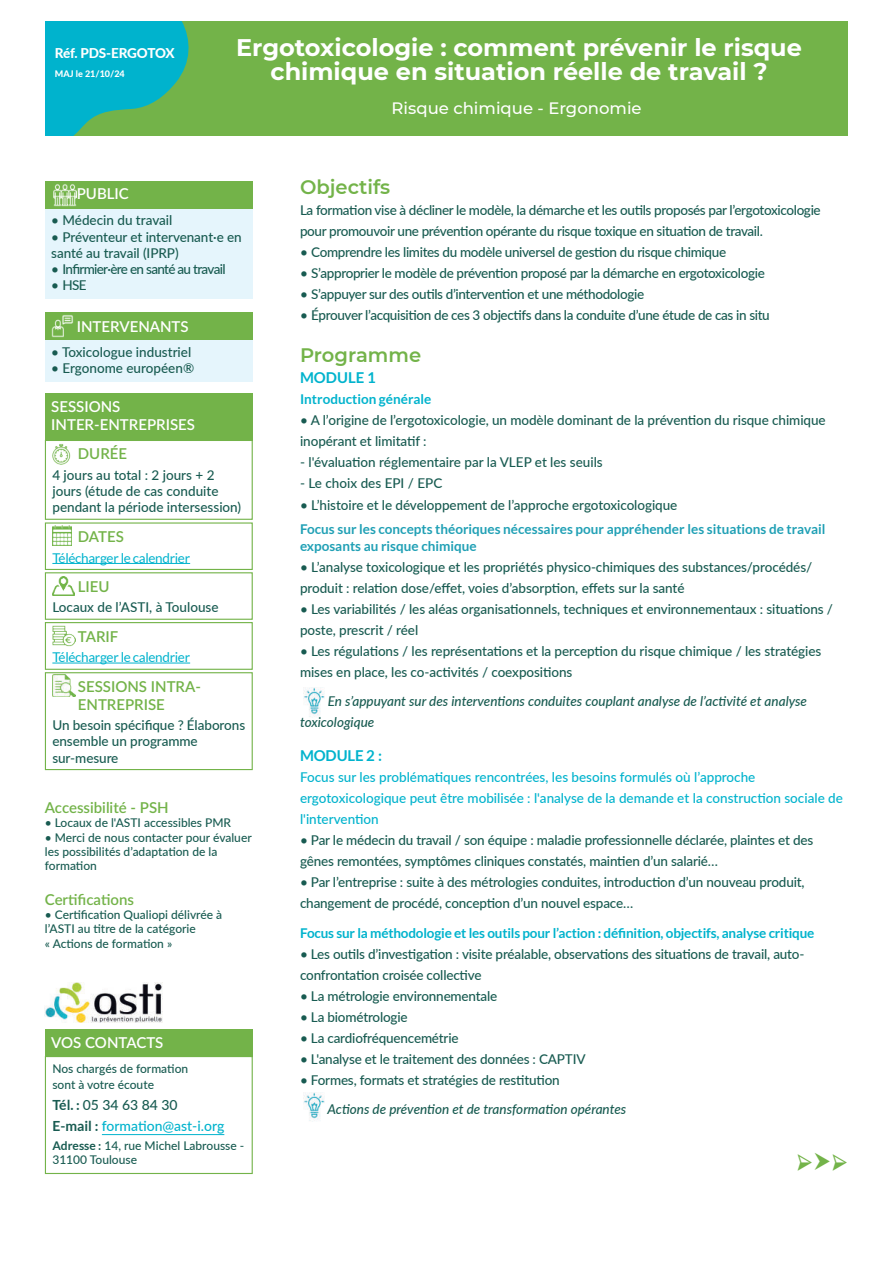
<style>
.page{position:relative;width:893px;height:1263px;background:#fff}
.page>*{position:absolute;margin:0;border:0;box-sizing:border-box;transform-origin:0 0}
.t1{font:28.5px "Minion Pro";color:#73b349}
.t2{font:700 24px/24px "Montserrat";color:#fff;text-align:center}
.t3{font:600 19.5px "Montserrat";color:#73b349}
.t4{font:500 16.5px "Montserrat";color:#fff}
.t5{font:600 15px/18px "Lato";color:#73b349}
.t6{font:600 15px/18px "Lato";color:#fff}
.t7{font:700 15px "Lato";letter-spacing:-.005em;color:#00b3cd}
.t8{font:500 13.95px/21px "Lato";color:#00b3cd}
.t9{font:500 13.5px/21px "Lato";letter-spacing:-.015em;color:#185b51}
.t10{font:500 13.5px/21px "Lato";color:#00b3cd}
.t11{font:italic 500 13.5px/21px "Lato";color:#185b51}
.t12{font:700 13.5px "Lato";letter-spacing:-.015em;color:#00b3cd}
.t13{font:700 13.5px/16.5px "Lato";color:#20a0b5}
.t14{font:13.5px "Lato";letter-spacing:-.025em;color:#00b3cd}
.t15{font:500 13.5px "Lato";letter-spacing:-.05em;color:#185b51}
.t16{font:800 13.5px "Lato";letter-spacing:-.02em;color:#fff}
.t17{font:500 12px/14.4px "Lato";color:#185b51}
.t18{font:800 9px "Lato";color:#fff}
.s1{font-weight:700;color:#185b51}
.s2{color:#185b51}
.s3{font-weight:700}
</style>
<div class="page">
<div style="left:21px;top:21px;width:827px;height:115px;background:#73b349"></div>
<svg style="left:45px;top:21px;width:144px;height:115px"></svg>
<div style="left:0;top:0;width:45px;height:238px;background:#fff"></div>
<div style="left:45px;top:312px;width:208px;height:28px;background:#73b349"></div>
<div style="left:45px;top:340px;width:208px;height:42px;background:#e5f5fc"></div>
<img style="left:51px;top:315px;width:22px;height:22px">
<img style="left:303px;top:688px;width:22px;height:29px">
<img style="left:303px;top:1092px;width:22px;height:30px">
<div style="left:45px;top:440px;width:208px;height:80px;border:1px solid #73b349"></div>
<img style="left:52px;top:444px;width:19px;height:20px">
<div style="left:45px;top:393px;width:208px;height:47px;background:#73b349"></div>
<div style="left:45px;top:208px;width:208px;height:91px;background:#e5f5fc"></div>
<div style="left:45px;top:181px;width:208px;height:27px;background:#73b349"></div>
<img style="left:53px;top:184px;width:23px;height:22px">
<hr style="left:52px;top:663px;width:138px;height:1px;background:#00b3cd">
<div style="left:45px;top:622px;width:208px;height:48px;border:1px solid #73b349"></div>
<hr style="left:52px;top:563px;width:138px;height:1px;background:#00b3cd">
<div style="left:45px;top:522px;width:208px;height:48px;border:1px solid #73b349"></div>
<div style="left:45px;top:572px;width:208px;height:48px;border:1px solid #73b349"></div>
<img style="left:53px;top:625px;width:23px;height:22px">
<img style="left:52px;top:576px;width:23px;height:19px">
<div style="left:45px;top:672px;width:208px;height:98px;border:1px solid #73b349"></div>
<img style="left:53px;top:674px;width:23px;height:23px">
<img style="left:53px;top:526px;width:19px;height:19px">
<img style="left:45px;top:983px;width:118px;height:40px">
<hr style="left:102px;top:1134px;width:122px;height:1px;background:#00b3cd">
<div style="left:45px;top:1056px;width:208px;height:118px;border:1px solid #73b349"></div>
<div style="left:45px;top:1029px;width:208px;height:28px;background:#73b349"></div>
<p class="t16" style="left:55px;top:46px;width:121px">Réf. PDS-ERGOTOX</p>
<p class="t18" style="left:55px;top:69px;width:71px">MAJ le 21/10/24</p>
<h2 class="t2" style="left:236px;top:35px;width:567px">Ergotoxicologie : comment prévenir le risque chimique en situation réelle de travail ?</h2>
<p class="t4" style="left:392px;top:101px;width:252px">Risque chimique - Ergonomie</p>
<p class="t6" style="left:77px;top:185px;width:54px">PUBLIC</p>
<p class="t9" style="left:51px;top:210px;width:123px">• Médecin du travail</p>
<p class="t9" style="left:51px;top:228px;width:192px;line-height:16.2px">• Préventeur et intervenant·e en santé au travail (IPRP)</p>
<p class="t15" style="left:51px;top:259px;width:176px">• Infirmier·ère en santé au travail</p>
<p class="t9" style="left:51px;top:274px;width:37px">• HSE</p>
<p class="t6" style="left:77px;top:318px;width:113px">INTERVENANTS</p>
<p class="t9" style="left:51px;top:341px;width:141px">• Toxicologue industriel</p>
<p class="t9" style="left:51px;top:357px;width:144px">• Ergonome européen®</p>
<p class="t6" style="left:51px;top:397px;width:145px">SESSIONS<br>INTER-ENTREPRISES</p>
<p class="t5" style="left:78px;top:445px;width:51px">DURÉE</p>
<p class="t9" style="left:52px;top:466px;width:190px;line-height:16.2px">4 jours au total : 2 jours + 2 jours (étude de cas conduite pendant la période intersession)</p>
<p class="t5" style="left:78px;top:528px;width:48px">DATES</p>
<p class="t14" style="left:52px;top:552px;width:139px">Télécharger le calendrier</p>
<p class="t5" style="left:78px;top:578px;width:33px">LIEU</p>
<p class="t9" style="left:52px;top:596px;width:168px">Locaux de l’ASTI, à Toulouse</p>
<p class="t5" style="left:78px;top:627px;width:42px">TARIF</p>
<p class="t14" style="left:52px;top:652px;width:139px">Télécharger le calendrier</p>
<p class="t5" style="left:78px;top:678px;width:125px">SESSIONS INTRA-<br>ENTREPRISE</p>
<p class="t9" style="left:52px;top:717px;width:194px;line-height:16.2px">Un besoin spécifique ? Élaborons ensemble un programme sur-mesure</p>
<p class="t5" style="left:45px;top:798px;width:125px">Accessibilité - PSH</p>
<p class="t17" style="left:45px;top:815px;width:188px">• Locaux de l'ASTI accessibles PMR</p>
<p class="t17" style="left:45px;top:830px;width:208px">• Merci de nous contacter pour évaluer les possibilités d’adaptation de la formation</p>
<p class="t5" style="left:45px;top:889px;width:91px">Certifications</p>
<p class="t17" style="left:45px;top:907px;width:179px">• Certification Qualiopi délivrée à l’ASTI au titre de la catégorie<br>« Actions de formation »</p>
<p class="t6" style="left:51px;top:1033px;width:114px">VOS CONTACTS</p>
<p class="t17" style="left:52px;top:1060px;width:137px;line-height:16.2px">Nos chargés de formation sont à votre écoute</p>
<p class="t8" style="left:52px;top:1094px;width:173px"><span class="s1">Tél. :</span> <span class="s2">05 34 63 84 30<br></span><span class="s1">E-mail :</span> formation@ast-i.org</p>
<p class="t17" style="left:52px;top:1138px;width:193px"><span class="s3">Adresse :</span> 14, rue Michel Labrousse -<br>31100 Toulouse</p>
<h3 class="t3" style="left:300px;top:179px;width:92px">Objectifs</h3>
<p class="t9" style="left:300px;top:199px;width:522px">La formation vise à décliner le modèle, la démarche et les outils proposés par l’ergotoxicologie pour promouvoir une prévention opérante du risque toxique en situation de travail.</p>
<p class="t9" style="left:300px;top:241px;width:428px">• Comprendre les limites du modèle universel de gestion du risque chimique</p>
<p class="t9" style="left:300px;top:262px;width:466px">• S’approprier le modèle de prévention proposé par la démarche en ergotoxicologie</p>
<p class="t9" style="left:300px;top:283px;width:346px">• S’appuyer sur des outils d’intervention et une méthodologie</p>
<p class="t9" style="left:300px;top:304px;width:471px">• Éprouver l’acquisition de ces 3 objectifs dans la conduite d’une étude de cas in situ</p>
<h3 class="t3" style="left:300px;top:347px;width:123px">Programme</h3>
<p class="t7" style="left:300px;top:372px;width:77px">MODULE 1</p>
<p class="t12" style="left:300px;top:394px;width:133px">Introduction générale</p>
<p class="t9" style="left:300px;top:409px;width:527px">• A l’origine de l’ergotoxicologie, un modèle dominant de la prévention du risque chimique inopérant et limitatif :</p>
<p class="t9" style="left:300px;top:451px;width:304px">- l'évaluation réglementaire par la VLEP et les seuils</p>
<p class="t9" style="left:300px;top:472px;width:144px">- Le choix des EPI / EPC</p>
<p class="t9" style="left:300px;top:493px;width:379px">• L’histoire et le développement de l’approche ergotoxicologique</p>
<p class="t13" style="left:300px;top:522px;width:527px">Focus sur les concepts théoriques nécessaires pour appréhender les situations de travail exposants au risque chimique</p>
<p class="t9" style="left:300px;top:556px;width:514px">• L’analyse toxicologique et les propriétés physico-chimiques des substances/procédés/ produit : relation dose/effet, voies d’absorption, effets sur la santé</p>
<p class="t9" style="left:300px;top:598px;width:535px">• Les variabilités / les aléas organisationnels, techniques et environnementaux : situations / poste, prescrit / réel</p>
<p class="t9" style="left:300px;top:640px;width:523px">• Les régulations / les représentations et la perception du risque chimique / les stratégies mises en place, les co-activités / coexpositions</p>
<p class="t11" style="left:300px;top:690px;width:509px;text-indent:28px">En s’appuyant sur des interventions conduites couplant analyse de l’activité et analyse toxicologique</p>
<p class="t7" style="left:300px;top:749px;width:84px">MODULE 2 :</p>
<p class="t10" style="left:300px;top:766px;width:544px">Focus sur les problématiques rencontrées, les besoins formulés où l’approche ergotoxicologique peut être mobilisée : l'analyse de la demande et la construction sociale de l'intervention</p>
<p class="t9" style="left:300px;top:829px;width:515px">• Par le médecin du travail / son équipe : maladie professionnelle déclarée, plaintes et des gênes remontées, symptômes cliniques constatés, maintien d’un salarié…</p>
<p class="t9" style="left:300px;top:871px;width:506px">• Par l’entreprise : suite à des métrologies conduites, introduction d’un nouveau produit, changement de procédé, conception d’un nouvel espace…</p>
<p class="t12" style="left:300px;top:925px;width:516px">Focus sur la méthodologie et les outils pour l’action : définition, objectifs, analyse critique</p>
<p class="t9" style="left:300px;top:942px;width:506px">• Les outils d’investigation : visite préalable, observations des situations de travail, auto&shy;confrontation croisée collective</p>
<p class="t9" style="left:300px;top:985px;width:199px">• La métrologie environnementale</p>
<p class="t9" style="left:300px;top:1006px;width:109px">• La biométrologie</p>
<p class="t9" style="left:300px;top:1027px;width:160px">• La cardiofréquencemétrie</p>
<p class="t9" style="left:300px;top:1047px;width:287px">• L'analyse et le traitement des données : CAPTIV</p>
<p class="t9" style="left:300px;top:1068px;width:261px">• Formes, formats et stratégies de restitution</p>
<p class="t11" style="left:328px;top:1098px;width:300px">Actions de prévention et de transformation opérantes</p>
<h1 class="t1" style="left:797px;top:1143px;width:53px">➢ ➢</h1>
</div>
